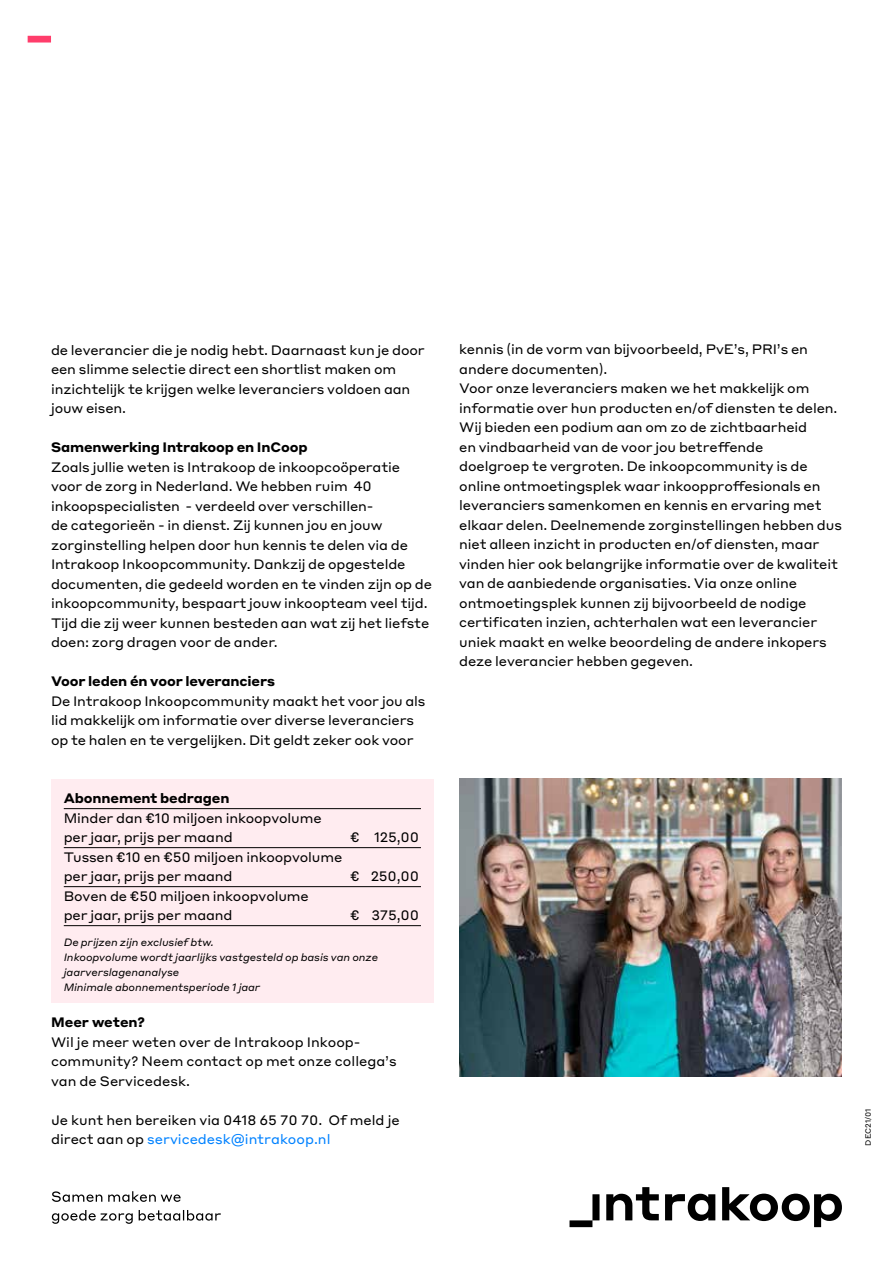
<style>
.page{position:relative;width:893px;height:1263px;background:#fff}
.page>*{position:absolute;margin:0;border:0;box-sizing:border-box;transform-origin:0 0}
.t1{font:13.5px/19.5px "Styrene A";letter-spacing:-.01em;color:#000}
.t2{font:700 13.5px "Styrene A";letter-spacing:-.01em;color:#000}
.t3{font:italic 10.5px/15px "Styrene A";letter-spacing:-.01em;color:#000}
.t4{font:7.5px "Styrene A";color:#000}
.s1{color:#0082ff}
</style>
<div class="page">
<div style="left:51px;top:779px;width:383px;height:223px;background:#ffecf0"></div>
<hr style="left:64px;top:808px;width:357px;height:1px;background:#000">
<hr style="left:64px;top:847px;width:357px;height:1px;background:#000">
<hr style="left:64px;top:886px;width:357px;height:1px;background:#000">
<hr style="left:64px;top:925px;width:357px;height:1px;background:#000">
<img style="left:459px;top:779px;width:382px;height:297px">
<svg style="left:569px;top:1187px;width:273px;height:40px"></svg>
<svg style="left:52px;top:1210px;width:169px;height:14px"></svg>
<svg style="left:52px;top:1191px;width:129px;height:11px"></svg>
<div style="left:28px;top:36px;width:23px;height:7px;background:#ff3d6b"></div>
<p class="t1" style="left:51px;top:339px;width:375px">de leverancier die je nodig hebt. Daarnaast kun je door een slimme selectie direct een shortlist maken om inzichtelijk te krijgen welke leveranciers voldoen aan jouw eisen.</p>
<p class="t2" style="left:51px;top:436px;width:258px">Samenwerking Intrakoop en InCoop</p>
<p class="t1" style="left:51px;top:456px;width:382px">Zoals jullie weten is Intrakoop de inkoopcoöperatie voor de zorg in Nederland. We hebben ruim 40 inkoopspecialisten - verdeeld over verschillen-<br>de categorieën - in dienst. Zij kunnen jou en jouw zorginstelling helpen door hun kennis te delen via de Intrakoop Inkoopcommunity. Dankzij de opgestelde documenten, die gedeeld worden en te vinden zijn op de inkoopcommunity, bespaart jouw inkoopteam veel tijd.<br>Tijd die zij weer kunnen besteden aan wat zij het liefste doen: zorg dragen voor de ander.</p>
<p class="t2" style="left:51px;top:670px;width:226px">Voor leden én voor leveranciers</p>
<p class="t1" style="left:51px;top:690px;width:376px">De Intrakoop Inkoopcommunity maakt het voor jou als lid makkelijk om informatie over diverse leveranciers op te halen en te vergelijken. Dit geldt zeker ook voor</p>
<p class="t2" style="left:64px;top:787px;width:167px">Abonnement bedragen</p>
<p class="t1" style="left:64px;top:807px;width:259px">Minder dan €10 miljoen inkoopvolume per jaar, prijs per maand</p>
<p class="t1" style="left:64px;top:846px;width:280px">Tussen €10 en €50 miljoen inkoopvolume per jaar, prijs per maand</p>
<p class="t1" style="left:350px;top:826px;width:70px">€ 125,00</p>
<p class="t1" style="left:350px;top:865px;width:70px">€ 250,00</p>
<p class="t1" style="left:64px;top:885px;width:247px">Boven de €50 miljoen inkoopvolume per jaar, prijs per maand</p>
<p class="t1" style="left:350px;top:904px;width:70px">€ 375,00</p>
<p class="t3" style="left:64px;top:933px;width:316px">De prijzen zijn exclusief btw.<br>Inkoopvolume wordt jaarlijks vastgesteld op basis van onze jaarverslagenanalyse<br>Minimale abonnementsperiode 1 jaar</p>
<p class="t2" style="left:51px;top:1011px;width:96px">Meer weten?</p>
<p class="t1" style="left:51px;top:1031px;width:347px">Wil je meer weten over de Intrakoop Inkoop&shy;community? Neem contact op met onze collega’s van de Servicedesk.</p>
<p class="t1" style="left:51px;top:1109px;width:350px">Je kunt hen bereiken via 0418 65 70 70. Of meld je direct aan op <span class="s1">servicedesk@intrakoop.nl</span></p>
<p class="t1" style="left:459px;top:339px;width:384px">kennis (in de vorm van bijvoorbeeld, PvE’s, PRI’s en andere documenten).<br>Voor onze leveranciers maken we het makkelijk om informatie over hun producten en/of diensten te delen.<br>Wij bieden een podium aan om zo de zichtbaarheid<br>en vindbaarheid van de voor jou betreffende<br>doelgroep te vergroten. De inkoopcommunity is de online ontmoetingsplek waar inkoopproffesionals en leveranciers samenkomen en kennis en ervaring met elkaar delen. Deelnemende zorginstellingen hebben dus niet alleen inzicht in producten en/of diensten, maar vinden hier ook belangrijke informatie over de kwaliteit van de aanbiedende organisaties. Via onze online ontmoetingsplek kunnen zij bijvoorbeeld de nodige certificaten inzien, achterhalen wat een leverancier uniek maakt en welke beoordeling de andere inkopers deze leverancier hebben gegeven.</p>
<p class="t4" style="left:862px;top:1145px;width:39px;rotate:-90deg">DEC21/01</p>
</div>
